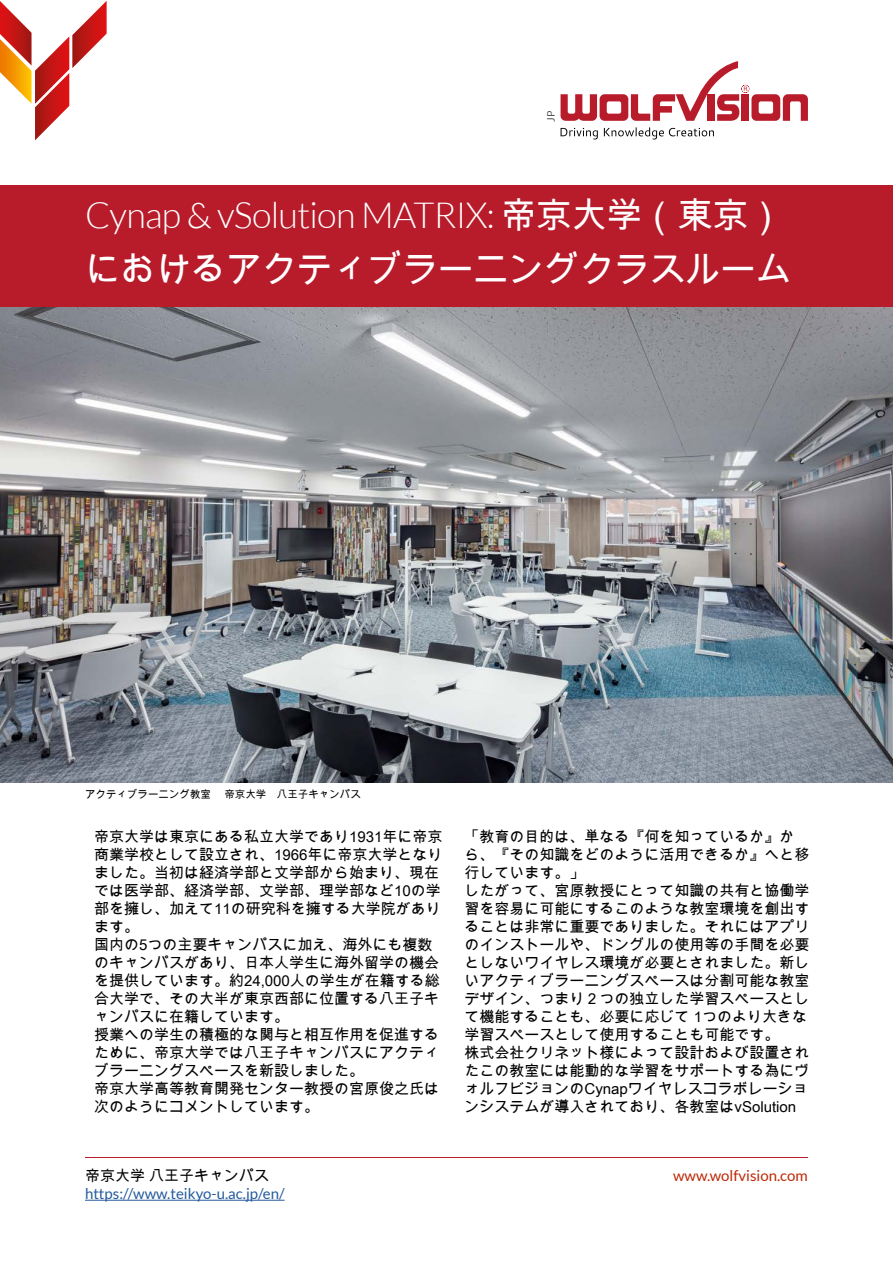
<style>
.page{position:relative;width:893px;height:1263px;background:#fff}
.page>*{position:absolute;margin:0;border:0;box-sizing:border-box;transform-origin:0 0}
.t1{font:300 36px "Lato";letter-spacing:-.02em;color:#fff}
.t2{font:36px "Arial Unicode MS";letter-spacing:-.02em;color:#fff}
.t3{font:15px/18px "Arial Unicode MS";color:#000}
.t4{font:15px "Lato";color:#245a9c}
.t5{font:15px "Lato";color:#bc2906}
.t6{font:10.5px "Arial Unicode MS";color:#000}
.t7{font:10.5px "Lato";color:#565656}
.s1{font-family:"Arial Unicode MS";font-weight:400}
</style>
<div class="page">
<div style="left:0;top:185px;width:893px;height:126px;background:#b81c2b"></div>
<hr style="left:85px;top:1157px;width:723px;height:1px;background:#b81c2b">
<svg style="left:0;top:1px;width:107px;height:139px"></svg>
<img style="left:0;top:307px;width:893px;height:475px">
<hr style="left:85px;top:1200px;width:200px;height:1px;background:#245a9c">
<svg style="left:561px;top:127px;width:153px;height:12px"></svg>
<svg style="left:561px;top:61px;width:247px;height:60px"></svg>
<p class="t7" style="left:545px;top:122px;width:13px;rotate:-90deg">JP</p>
<h1 class="t1" style="left:85px;top:196px;width:700px">Cynap &amp; vSolution MATRIX: <span class="s1">帝京大学（東京）</span></h1>
<h1 class="t2" style="left:85px;top:243px;width:708px">におけるアクティブラーニングクラスルーム</h1>
<p class="t6" style="left:85px;top:786px;width:277px">アクティブラーニング教室　 帝京大学　八王子キャンパス</p>
<p class="t3" style="left:94px;top:827px;width:350px">帝京大学は東京にある私立大学であり1931年に帝京商業学校として設立され、1966年に帝京大学となりました。当初は経済学部と文学部から始まり、現在では医学部、経済学部、文学部、理学部など10の学部を擁し、加えて11の研究科を擁する大学院があります。<br>国内の5つの主要キャンパスに加え、海外にも複数のキャンパスがあり、日本人学生に海外留学の機会を提供しています。約24,000人の学生が在籍する総合大学で、その大半が東京西部に位置する八王子キャンパスに在籍しています。<br>授業への学生の積極的な関与と相互作用を促進するために、帝京大学では八王子キャンパスにアクティブラーニングスペースを新設しました。<br>帝京大学高等教育開発センター教授の宮原俊之氏は次のようにコメントしています。</p>
<p class="t3" style="left:464px;top:827px;width:347px">「教育の目的は、単なる『何を知っているか』から、『その知識をどのように活用できるか』へと移行しています。」<br>したがって、宮原教授にとって知識の共有と協働学習を容易に可能にするこのような教室環境を創出することは非常に重要でありました。それにはアプリのインストールや、ドングルの使用等の手間を必要としないワイヤレス環境が必要とされました。新しいアクティブラーニングスペースは分割可能な教室デザイン、つまり２つの独立した学習スペースとして機能することも、必要に応じて 1つのより大きな学習スペースとして使用することも可能です。<br>株式会社クリネット様によって設計および設置されたこの教室には能動的な学習をサポートする為にヴォルフビジョンのCynapワイヤレスコラボレーションシステムが導入されており、各教室はvSolution</p>
<p class="t3" style="left:85px;top:1166px;width:186px">帝京大学 八王子キャンパス</p>
<p class="t4" style="left:85px;top:1185px;width:201px">https://www.teikyo-u.ac.jp/en/</p>
<p class="t5" style="left:673px;top:1167px;width:136px">www.wolfvision.com</p>
</div>
